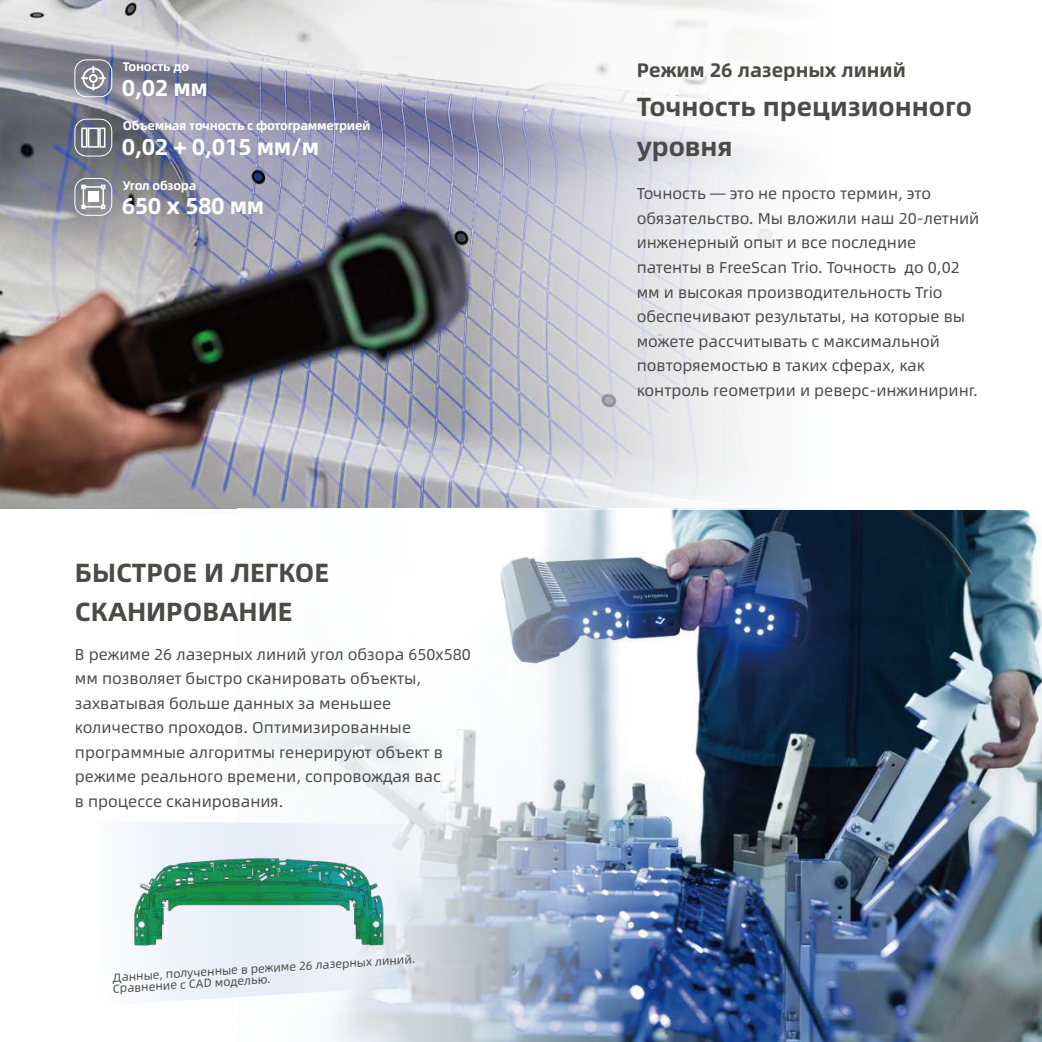
<style>
.page{position:relative;width:1042px;height:1042px;background:#fff}
.page>*{position:absolute;margin:0;border:0;box-sizing:border-box;transform-origin:0 0}
.t1{font:26.25px/39.6px "Alibaba Pu Hui Ti B";color:#4c4948}
.t2{font:22.93px "Alibaba Pu Hui Ti B";letter-spacing:-.02em;color:#fff}
.t3{font:19.6px "Alibaba Pu Hui Ti B";color:#4c4948}
.t4{font:15.75px/24.5px "Alibaba Pu Hui Ti R";color:#4c4948}
.t5{font:12.6px "Alibaba Pu Hui Ti B";letter-spacing:-.02em;color:#fff}
.t6{font:11.55px/10.7px "Alibaba Pu Hui Ti R";color:#4c4948}
</style>
<div class="page">
<img style="left:0;top:0;width:463px;height:509px">
<img style="left:238px;top:508px;width:804px;height:534px">
<svg style="left:238px;top:509px;width:404px;height:533px"></svg>
<svg style="left:463px;top:0;width:579px;height:509px"></svg>
<svg style="left:414px;top:820px;width:12px;height:186px;background:#dce1e6"></svg>
<img style="left:133px;top:812px;width:281px;height:194px">
<div style="left:74px;top:59px;width:38px;height:38px;border:1px solid #fff;border-radius:12px"></div>
<svg style="left:81px;top:66px;width:25px;height:24px"></svg>
<div style="left:74px;top:119px;width:38px;height:37px;border:1px solid #fff;border-radius:12px"></div>
<div style="left:74px;top:178px;width:38px;height:38px;border:1px solid #fff;border-radius:12px"></div>
<div style="left:83px;top:186px;width:21px;height:22px;border:2px solid #fff"></div>
<svg style="left:81px;top:185px;width:5px;height:4px"></svg>
<svg style="left:101px;top:185px;width:4px;height:4px"></svg>
<svg style="left:81px;top:205px;width:5px;height:4px"></svg>
<svg style="left:101px;top:205px;width:4px;height:4px"></svg>
<div style="left:88px;top:192px;width:11px;height:10px;background:#fff"></div>
<div style="left:81px;top:128px;width:6px;height:20px;border:2px solid #fff"></div>
<div style="left:88px;top:128px;width:11px;height:20px;border:2px solid #fff"></div>
<div style="left:99px;top:128px;width:6px;height:20px;border:2px solid #fff"></div>
<p class="t5" style="left:123px;top:57px;width:68px">Тоность до</p>
<p class="t3" style="left:637px;top:54px;width:271px">Режим 26 лазерных линий</p>
<h2 class="t2" style="left:122px;top:70px;width:88px">0,02 мм</h2>
<p class="t5" style="left:123px;top:116px;width:249px">Объемная точность с фотограмметрией</p>
<h2 class="t2" style="left:122px;top:129px;width:199px">0,02 + 0,015 мм/м</h2>
<p class="t5" style="left:123px;top:175px;width:75px">Угол обзора</p>
<h2 class="t2" style="left:122px;top:188px;width:144px">650 x 580 мм</h2>
<h1 class="t1" style="left:637px;top:86px;width:337px">Точность прецизионного уровня</h1>
<p class="t4" style="left:637px;top:181px;width:344px">Точность — это не просто термин, это обязательство. Мы вложили наш 20-летний инженерный опыт и все последние патенты в FreeScan Trio. Точность до 0,02 мм и высокая производительность Trio обеспечивают результаты, на которые вы можете рассчитывать с максимальной повторяемостью в таких сферах, как контроль геометрии и реверс-инжиниринг.</p>
<h1 class="t1" style="left:75px;top:551px;width:256px">БЫСТРОЕ И ЛЕГКОЕ<br>СКАНИРОВАНИЕ</h1>
<p class="t4" style="left:75px;top:641px;width:397px">В режиме 26 лазерных линий угол обзора 650x580 мм позволяет быстро сканировать объекты, захватывая больше данных за меньшее количество проходов. Оптимизированные программные алгоритмы генерируют объект в режиме реального времени, сопровождая вас<br>в процессе сканирования.</p>
<p class="t6" style="left:112px;top:973px;width:305px;rotate:-4deg">Данные, полученные в режиме 26 лазерных линий.<br>Сравнение с CAD моделью.</p>
</div>
